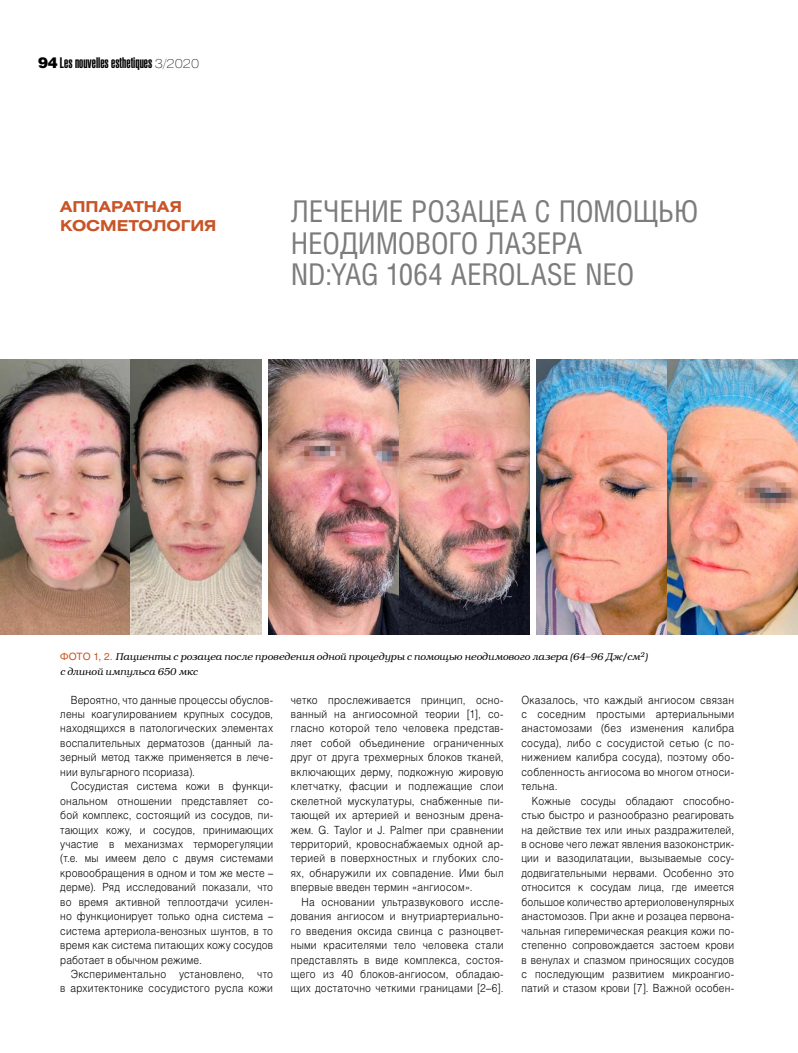
<style>
.page{position:relative;width:798px;height:1053px;background:#fff}
.page>*{position:absolute;margin:0;border:0;box-sizing:border-box;transform-origin:0 0}
.t1{font:30px/31.2px "Helios Cond C";letter-spacing:-.01em;color:#7c7c7c}
.t2{font:15px "Helios Ultra Compressed C";color:#000}
.t3{font:700 15px/18.8px "Helios Ext C";letter-spacing:-.005em;color:#c85427}
.t4{font:11.25px/14.4px "Helios Light C";letter-spacing:.02em;color:#000;text-align:justify;scale:.9 1}
.t5{font:italic 10px/14.4px "Bookman C";letter-spacing:.015em;color:#000}
.s1{font-family:"Helios Black C"}
.s2{font-family:"Helios Ext Thin C";font-size:12.5px}
.s3{font-family:"Helios C";font-style:normal;color:#c85427}
</style>
<div class="page">
<img style="left:0;top:360px;width:261px;height:274px">
<img style="left:268px;top:360px;width:261px;height:274px">
<img style="left:536px;top:360px;width:261px;height:274px">
<h2 class="t2" style="left:38px;top:57px;width:162px"><span class="s1">94</span>Les nouvelles esthetiques <span class="s2">3/2020</span></h2>
<h2 class="t3" style="left:60px;top:198px;width:157px">АППАРАТНАЯ<br>КОСМЕТОЛОГИЯ</h2>
<h1 class="t1" style="left:291px;top:199px;width:409px">ЛЕЧЕНИЕ РОЗАЦЕА С ПОМОЩЬЮ<br>НЕОДИМОВОГО ЛАЗЕРА<br>ND:YAG 1064 AEROLASE NEO</h1>
<p class="t5" style="left:60px;top:650px;width:588px"><span class="s3">ФОТО 1, 2.</span> Пациенты с розацеа после проведения одной процедуры с помощью неодимового лазера (64–96 Дж/см<sup>2</sup>) с длиной импульса 650 мкс</p>
<p class="t4" style="left:60px;top:693px;width:238px;text-indent:11px">Вероятно, что данные процессы обуслов&shy;лены коагулированием крупных сосудов, находящихся в патологических элементах воспалительных дерматозов (данный ла&shy;зерный метод также применяется в лече&shy;нии вульгарного псориаза).</p>
<p class="t4" style="left:60px;top:780px;width:238px;text-indent:11px">Сосудистая система кожи в функци&shy;ональном отношении представляет со&shy;бой комплекс, состоящий из сосудов, пи&shy;тающих кожу, и сосудов, принимающих участие в механизмах терморегуляции (т.е. мы имеем дело с двумя системами кровообращения в одном и том же месте – дерме). Ряд исследований показали, что во время активной теплоотдачи усилен&shy;но функционирует только одна система – систе ма артериола-венозных шунтов, в то время как система питающих кожу сосудов работает в обычном режиме.</p>
<p class="t4" style="left:60px;top:967px;width:238px;text-align:right">Экспериментально установлено, что<br>в архитектонике сосудистого русла кожи</p>
<p class="t4" style="left:291px;top:693px;width:238px">четко прослеживается принцип, осно&shy;ванный на ангиосомной теории [1], со&shy;гласно которой тело человека представ&shy;ляет собой объединение ограниченных друг от друга трехмерных блоков тканей, включающих дерму, подкожную жировую клетчатку, фасции и подлежащие слои скелетной мускулатуры, снабженные пи&shy;тающей их артерией и венозным дрена&shy;жем. G. Taylor и J. Palmer при сравнении территорий, кровоснабжаемых одной ар&shy;терией в поверхностных и глубоких сло&shy;ях, обнаружили их совпадение. Ими был впервые введен термин «ангиосом».</p>
<p class="t4" style="left:291px;top:895px;width:238px;text-indent:11px">На основании ультразвукового иссле&shy;дования ангиосом и внутриартериально&shy;го введения оксида свинца с разноцвет&shy;ными красителями тело человека стали представлять в виде комплекса, состоя&shy;щего из 40 блоков-ангиосом, обладаю&shy;щих достаточно четкими границами [2–6].</p>
<p class="t4" style="left:521px;top:693px;width:238px">Оказалось, что каждый ангиосом связан с соседним простыми артериальными анастомозами (без изменения калибра сосуда), либо с сосудистой сетью (с по&shy;нижением калибра сосуда), поэтому обо&shy;собленность ангиосома во многом относи&shy;тельна.</p>
<p class="t4" style="left:521px;top:794px;width:238px;text-indent:11px">Кожные сосуды обладают способно&shy;стью быстро и разнообразно реагировать на действие тех или иных раздражителей, в основе чего лежат явления вазоконстрик&shy;ции и вазодилатации, вызываемые сосу&shy;додвигательными нервами. Особенно это относится к сосудам лица, где имеется большое количество артериоловенулярных анастомозов. При акне и розацеа первона&shy;чальная гиперемическая реакция кожи по&shy;степенно сопровождается застоем крови в венулах и спазмом приносящих сосудов с последующим развитием микроангио&shy;патий и стазом крови [7]. Важной особен-</p>
</div>
